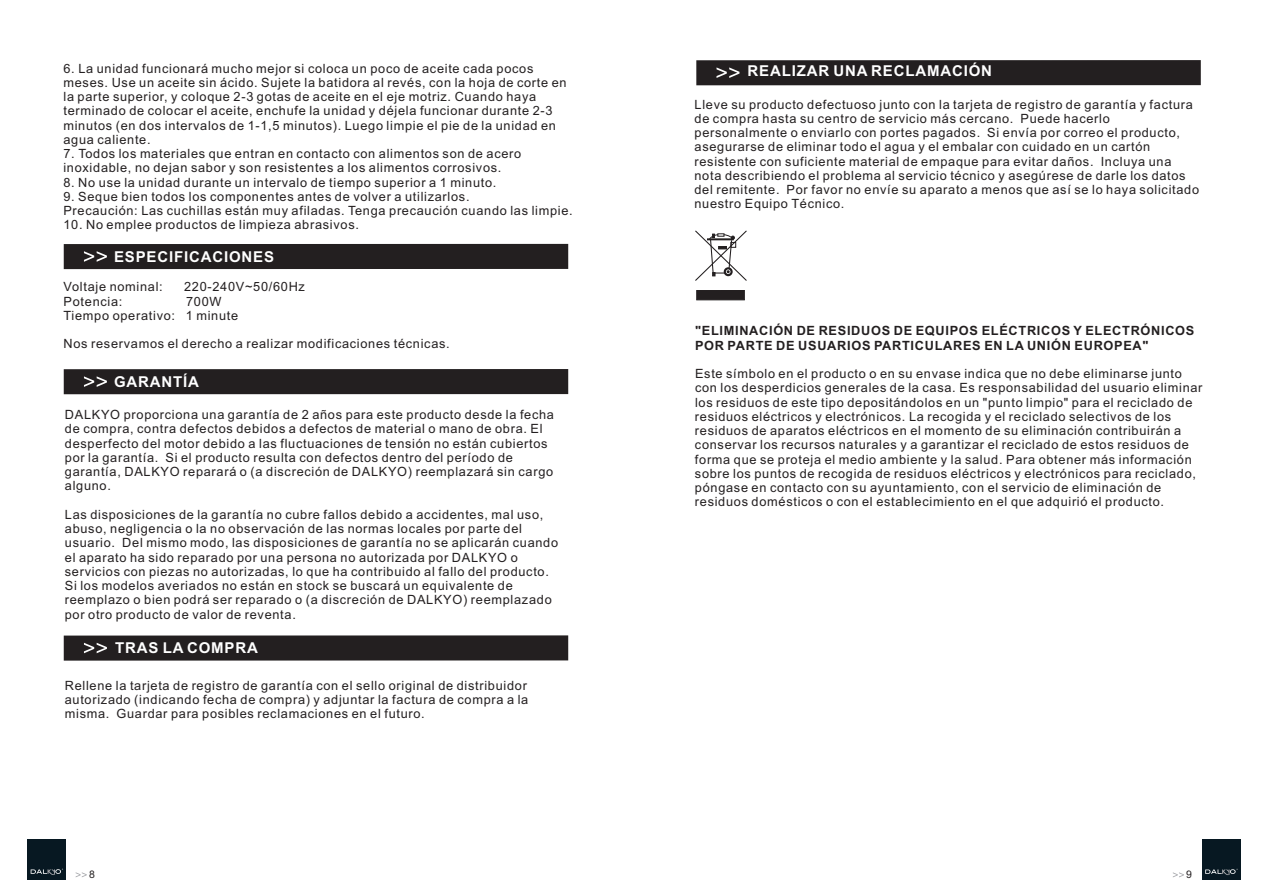
<style>
.page{position:relative;width:1263px;height:893px;background:#fff}
.page>*{position:absolute;margin:0;border:0;box-sizing:border-box;transform-origin:0 0}
.t1{font:700 15px "Arial";letter-spacing:.055em;color:#fff}
.t2{font:12.75px/14.2px "Arial";letter-spacing:.055em;color:#231f20}
.t3{font:700 12.75px/14.2px "Arial";letter-spacing:.055em;color:#231f20}
.t4{font:10.5px "Arial";color:#231f20}
</style>
<div class="page">
<div style="left:64px;top:244px;width:504px;height:25px;background:#231f20"></div>
<svg style="left:84px;top:251px;width:23px;height:11px"></svg>
<div style="left:64px;top:369px;width:504px;height:25px;background:#231f20"></div>
<svg style="left:84px;top:376px;width:23px;height:11px"></svg>
<div style="left:64px;top:635px;width:504px;height:26px;background:#231f20"></div>
<svg style="left:84px;top:643px;width:23px;height:10px"></svg>
<div style="left:696px;top:60px;width:505px;height:25px;background:#231f20"></div>
<svg style="left:716px;top:67px;width:23px;height:11px"></svg>
<svg style="left:695px;top:230px;width:52px;height:51px"></svg>
<svg style="left:696px;top:290px;width:49px;height:10px"></svg>
<div style="left:27px;top:839px;width:39px;height:41px;background:#071822"></div>
<svg style="left:31px;top:869px;width:32px;height:6px"></svg>
<svg style="left:76px;top:872px;width:11px;height:5px"></svg>
<div style="left:1202px;top:839px;width:38px;height:41px;background:#071822"></div>
<svg style="left:1205px;top:869px;width:33px;height:6px"></svg>
<svg style="left:1173px;top:872px;width:11px;height:5px"></svg>
<p class="t2" style="left:63px;top:62px;width:505px">6. La unidad funcionará mucho mejor si coloca un poco de aceite cada pocos meses. Use un aceite sin ácido. Sujete la batidora al revés, con la hoja de corte en la parte superior, y coloque 2-3 gotas de aceite en el eje motriz. Cuando haya terminado de colocar el aceite, enchufe la unidad y déjela funcionar durante 2-3 minutos (en dos intervalos de 1-1,5 minutos). Luego limpie el pie de la unidad en agua caliente.</p>
<p class="t2" style="left:63px;top:148px;width:459px">7. Todos los materiales que entran en contacto con alimentos son de acero inoxidable, no dejan sabor y son resistentes a los alimentos corrosivos.</p>
<p class="t2" style="left:63px;top:176px;width:435px">8. No use la unidad durante un intervalo de tiempo superior a 1 minuto.</p>
<p class="t2" style="left:63px;top:190px;width:511px">9. Seque bien todos los componentes antes de volver a utilizarlos.<br>Precaución: Las cuchillas están muy afiladas. Tenga precaución cuando las limpie.</p>
<p class="t2" style="left:63px;top:219px;width:297px">10. No emplee productos de limpieza abrasivos.</p>
<p class="t1" style="left:114px;top:251px;width:162px">ESPECIFICACIONES</p>
<p class="t2" style="left:64px;top:281px;width:101px">Voltaje nominal:</p>
<p class="t2" style="left:184px;top:281px;width:122px">220-240V~50/60Hz</p>
<p class="t2" style="left:64px;top:295px;width:60px">Potencia:</p>
<p class="t2" style="left:64px;top:295px;width:176px;text-indent:123px">700W<br>Tiempo operativo: 1 minute</p>
<p class="t2" style="left:64px;top:338px;width:388px">Nos reservamos el derecho a realizar modificaciones técnicas.</p>
<p class="t1" style="left:114px;top:376px;width:86px">GARANTÍA</p>
<p class="t2" style="left:65px;top:409px;width:491px">DALKYO proporciona una garantía de 2 años para este producto desde la fecha de compra, contra defectos debidos a defectos de material o mano de obra. El desperfecto del motor debido a las fluctuaciones de tensión no están cubiertos por la garantía. Si el producto resulta con defectos dentro del período de garantía, DALKYO reparará o (a discreción de DALKYO) reemplazará sin cargo alguno.</p>
<p class="t2" style="left:65px;top:508px;width:495px">Las disposiciones de la garantía no cubre fallos debido a accidentes, mal uso, abuso, negligencia o la no observación de las normas locales por parte del usuario. Del mismo modo, las disposiciones de garantía no se aplicarán cuando el aparato ha sido reparado por una persona no autorizada por DALKYO o servicios con piezas no autorizadas, lo que ha contribuido al fallo del producto.<br>Si los modelos averiados no están en stock se buscará un equivalente de reemplazo o bien podrá ser reparado o (a discreción de DALKYO) reemplazado por otro producto de valor de reventa.</p>
<p class="t1" style="left:115px;top:642px;width:144px">TRAS LA COMPRA</p>
<p class="t2" style="left:65px;top:679px;width:465px;text-align:justify">Rellene la tarjeta de registro de garantía con el sello original de distribuidor autorizado (indicando fecha de compra) y adjuntar la factura de compra a la misma. Guardar para posibles reclamaciones en el futuro.</p>
<p class="t1" style="left:747px;top:65px;width:246px">REALIZAR UNA RECLAMACIÓN</p>
<p class="t2" style="left:694px;top:98px;width:506px">Lleve su producto defectuoso junto con la tarjeta de registro de garantía y factura de compra hasta su centro de servicio más cercano. Puede hacerlo personalmente o enviarlo con portes pagados. Si envía por correo el producto, asegurarse de eliminar todo el agua y el embalar con cuidado en un cartón resistente con suficiente material de empaque para evitar daños. Incluya una nota describiendo el problema al servicio técnico y asegúrese de darle los datos del remitente. Por favor no envíe su aparato a menos que así se lo haya solicitado nuestro Equipo Técnico.</p>
<p class="t3" style="left:695px;top:325px;width:501px">"ELIMINACIÓN DE RESIDUOS DE EQUIPOS ELÉCTRICOS Y ELECTRÓNICOS<br>POR PARTE DE USUARIOS PARTICULARES EN LA UNIÓN EUROPEA"</p>
<p class="t2" style="left:695px;top:368px;width:509px">Este símbolo en el producto o en su envase indica que no debe eliminarse junto con los desperdicios generales de la casa. Es responsabilidad del usuario eliminar los residuos de este tipo depositándolos en un "punto limpio" para el reciclado de residuos eléctricos y electrónicos. La recogida y el reciclado selectivos de los residuos de aparatos eléctricos en el momento de su eliminación contribuirán a conservar los recursos naturales y a garantizar el reciclado de estos residuos de forma que se proteja el medio ambiente y la salud. Para obtener más información sobre los puntos de recogida de residuos eléctricos y electrónicos para reciclado, póngase en contacto con su ayuntamiento, con el servicio de eliminación de residuos domésticos o con el establecimiento en el que adquirió el producto.</p>
<p class="t4" style="left:89px;top:871px;width:7px">8</p>
<p class="t4" style="left:1186px;top:871px;width:7px">9</p>
</div>
